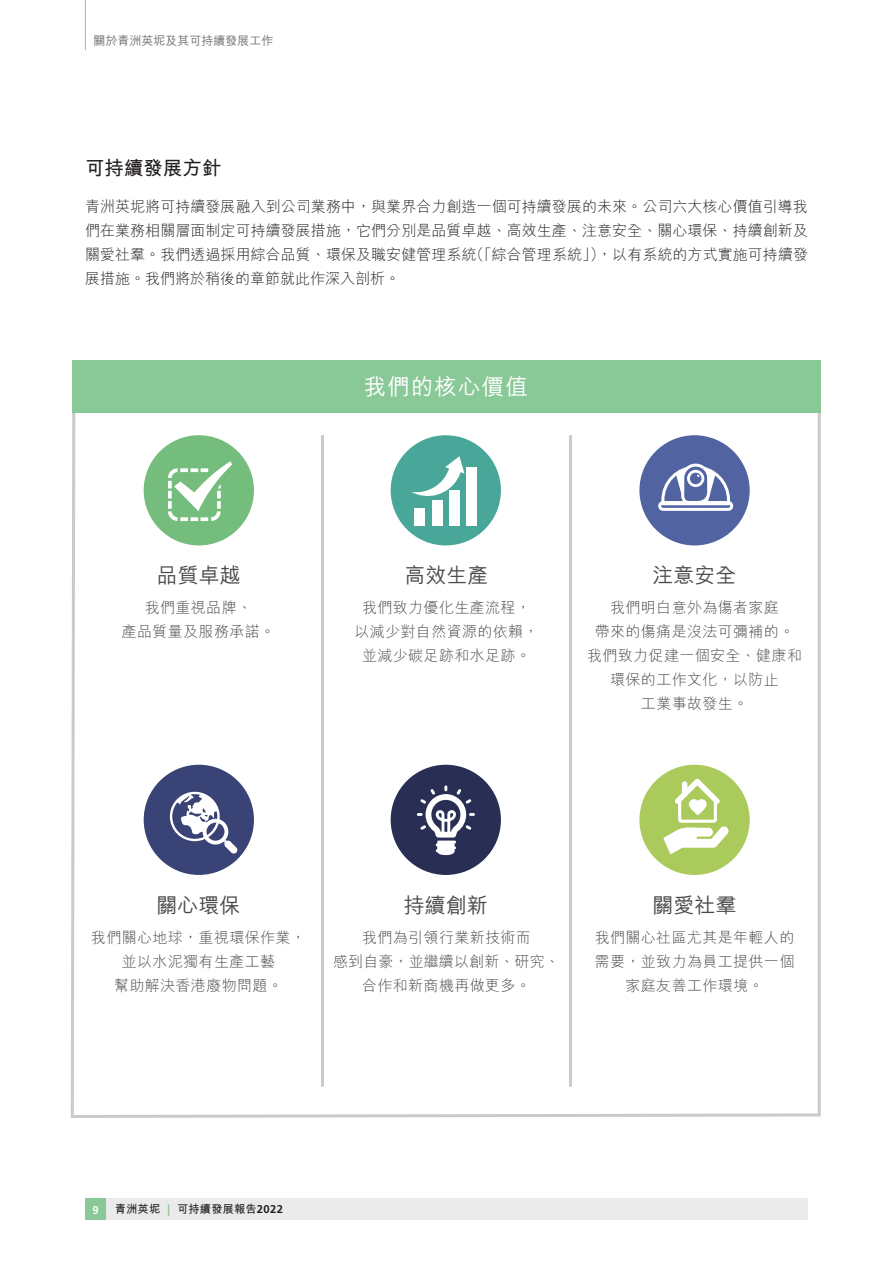
<style>
.page{position:relative;width:893px;height:1263px;background:#fff}
.page>*{position:absolute;margin:0;border:0;box-sizing:border-box;transform-origin:0 0}
.t1{font:22.5px "M Hei HK Medium E Ten B5 H";letter-spacing:.05em;color:#fff}
.t2{font:21px "M Hei HK Medium E Ten B5 H";color:#4c4948}
.t3{font:19.5px "M Hei HK Bold E Ten B5 H";color:#231f20}
.t4{font:15px/24px "M Hei HK Light E Ten B5 H";letter-spacing:.025em;color:#4c4948;text-align:center}
.t5{font:15px/24px "M Hei HK Light E Ten B5 H";letter-spacing:.005em;color:#231f20;text-align:justify}
.t6{font:12px "M Hei HK Medium E Ten B5 H";color:#727171}
.t7{font:11.25px "M Hei HK Bold E Ten B5 H";letter-spacing:.015em;color:#231f20}
.t8{font:700 11.25px "Frutiger LT Std";color:#fff}
.s1{font-family:"Frutiger LT Std";font-weight:700;color:#86c294}
.s2{font-family:"Frutiger LT Std";font-weight:700}
</style>
<div class="page">
<svg style="left:70px;top:405px;width:751px;height:713px"></svg>
<hr style="left:321px;top:435px;width:3px;height:652px;background:#c9caca">
<hr style="left:569px;top:435px;width:3px;height:652px;background:#c9caca">
<div style="left:390px;top:765px;width:111px;height:110px;background:#292e55;border-radius:50%"></div>
<svg style="left:417px;top:785px;width:58px;height:70px"></svg>
<div style="left:639px;top:435px;width:110px;height:110px;background:#5164a1;border-radius:50%"></div>
<div style="left:658px;top:501px;width:75px;height:10px;border:3px solid #fff;border-radius:3px"></div>
<svg style="left:660px;top:463px;width:71px;height:44px"></svg>
<div style="left:144px;top:765px;width:110px;height:110px;background:#3a4376;border-radius:50%"></div>
<svg style="left:169px;top:791px;width:69px;height:63px"></svg>
<div style="left:390px;top:435px;width:111px;height:110px;background:#48a798;border-radius:50%"></div>
<div style="left:414px;top:508px;width:11px;height:18px;background:#fff"></div>
<div style="left:432px;top:501px;width:10px;height:25px;background:#fff"></div>
<div style="left:449px;top:490px;width:10px;height:36px;background:#fff"></div>
<div style="left:466px;top:467px;width:11px;height:59px;background:#fff"></div>
<svg style="left:412px;top:456px;width:52px;height:44px"></svg>
<div style="left:72px;top:360px;width:748px;height:53px;background:#89c897"></div>
<div style="left:144px;top:435px;width:110px;height:110px;background:#75bd7c;border-radius:50%"></div>
<svg style="left:168px;top:461px;width:64px;height:60px"></svg>
<div style="left:639px;top:765px;width:110px;height:110px;background:#aacb5c;border-radius:50%"></div>
<svg style="left:663px;top:778px;width:65px;height:76px"></svg>
<div style="left:85px;top:1199px;width:21px;height:21px;background:#89c897"></div>
<div style="left:106px;top:1199px;width:702px;height:21px;background:#eaeaea"></div>
<hr style="left:85px;top:0;width:1px;height:50px;background:#89c897">
<p class="t6" style="left:94px;top:36px;width:181px">關於青洲英坭及其可持續發展工作</p>
<h3 class="t3" style="left:85px;top:160px;width:138px">可持續發展方針</h3>
<p class="t5" style="left:85px;top:197px;width:724px">青洲英坭將可持續發展融入到公司業務中，與業界合力創造一個可持續發展的未來。公司六大核心價值引導我們在業務相關層面制定可持續發展措施，它們分別是品質卓越、高效生產、注意安全、關心環保、持續創新及關愛社羣。我們透過採用綜合品質、環保及職安健管理系統（「綜合管理系統」），以有系統的方式實施可持續發展措施。我們將於稍後的章節就此作深入剖析。</p>
<h2 class="t2" style="left:157px;top:567px;width:85px">品質卓越</h2>
<p class="t4" style="left:122px;top:598px;width:155px">我們重視品牌、<br>產品質量及服務承諾。</p>
<h1 class="t1" style="left:363px;top:378px;width:166px">我們的核心價值</h1>
<h2 class="t2" style="left:404px;top:567px;width:85px">高效生產</h2>
<p class="t4" style="left:354px;top:598px;width:186px">我們致力優化生產流程，以減少對自然資源的依賴，並減少碳足跡和水足跡。</p>
<h2 class="t2" style="left:652px;top:567px;width:85px">注意安全</h2>
<p class="t4" style="left:587px;top:598px;width:216px">我們明白意外為傷者家庭<br>帶來的傷痛是沒法可彌補的。我們致力促建一個安全、健康和環保的工作文化，以防止<br>工業事故發生。</p>
<h2 class="t2" style="left:156px;top:897px;width:85px">關心環保</h2>
<p class="t4" style="left:91px;top:927px;width:216px">我們關心地球，重視環保作業，並以水泥獨有生產工藝<br>幫助解決香港廢物問題。</p>
<h2 class="t2" style="left:404px;top:897px;width:85px">持續創新</h2>
<p class="t4" style="left:333px;top:927px;width:228px">我們為引領行業新技術而<br>感到自豪，並繼續以創新、研究、合作和新商機再做更多。</p>
<h2 class="t2" style="left:652px;top:897px;width:85px">關愛社羣</h2>
<p class="t4" style="left:594px;top:927px;width:201px">我們關心社區尤其是年輕人的需要，並致力為員工提供一個家庭友善工作環境。</p>
<p class="t8" style="left:93px;top:1203px;width:8px">9</p>
<p class="t7" style="left:115px;top:1205px;width:170px">青洲英坭 <span class="s1">|</span> 可持續發展報告<span class="s2">2022</span></p>
</div>
